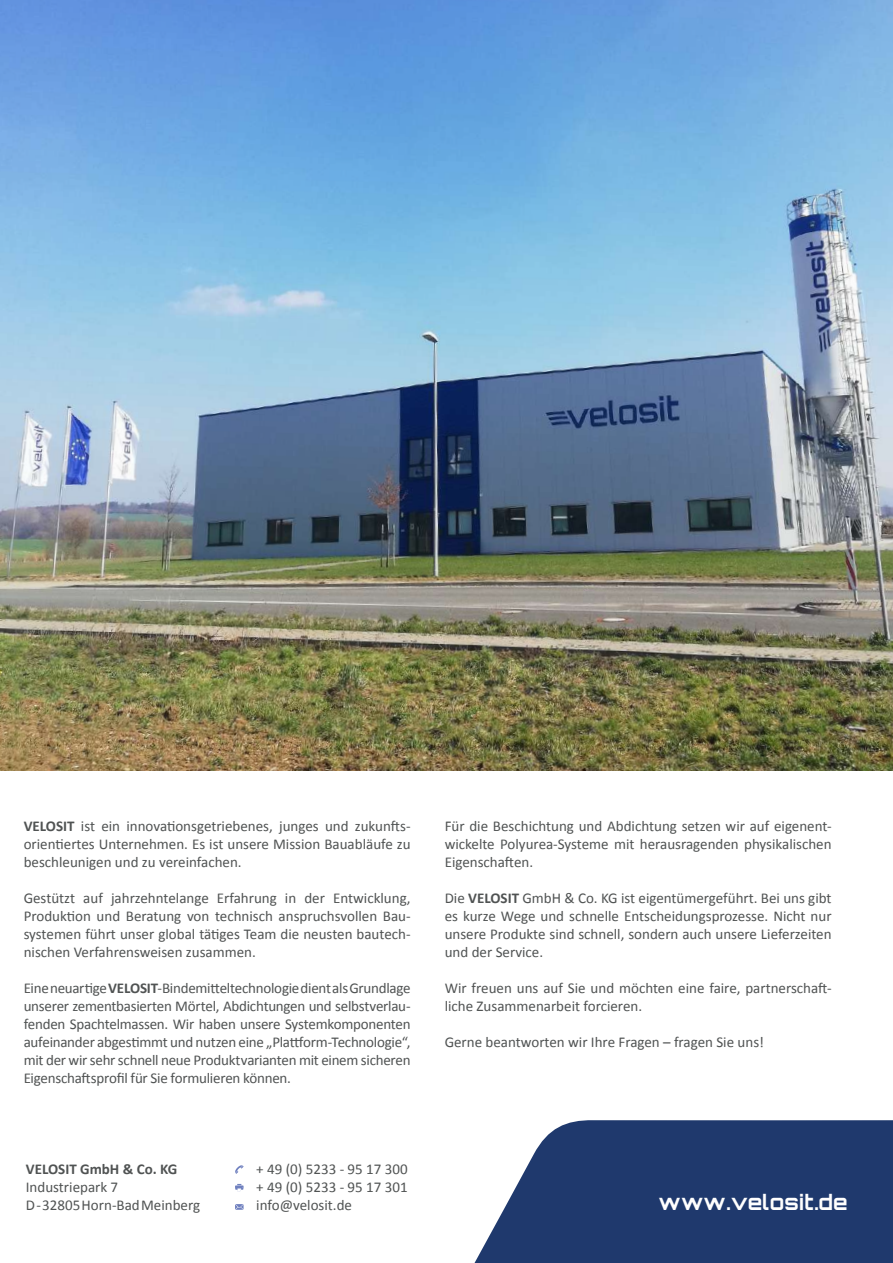
<style>
.page{position:relative;width:893px;height:1263px;background:#fff}
.page>*{position:absolute;margin:0;border:0;box-sizing:border-box;transform-origin:0 0}
.t1{font:700 21px "Orbitron";letter-spacing:.02em;color:#fff}
.t2{font:15px/18px "Calibri";color:#505353;text-align:justify}
.t3{font:700 15px "Calibri";color:#505353}
.s1{font-weight:700}
</style>
<div class="page">
<svg style="left:474px;top:1120px;width:419px;height:143px;background:#354c7b"></svg>
<svg style="left:235px;top:1165px;width:9px;height:9px"></svg>
<svg style="left:235px;top:1184px;width:9px;height:8px"></svg>
<svg style="left:235px;top:1204px;width:9px;height:6px"></svg>
<img style="left:0;top:0;width:893px;height:771px">
<p class="t2" style="left:24px;top:816px;width:388px"><span class="s1">VELOSIT</span> ist ein innovationsgetriebenes, junges und zukunfts&shy;orientiertes Unternehmen. Es ist unsere Mission Bauabläufe zu beschleunigen und zu vereinfachen.</p>
<p class="t2" style="left:24px;top:888px;width:388px">Gestützt auf jahrzehntelange Erfahrung in der Entwicklung, Produktion und Beratung von technisch anspruchsvollen Bau&shy;systemen führt unser global tätiges Team die neusten bautech&shy;nischen Verfahrensweisen zusammen.</p>
<p class="t2" style="left:24px;top:978px;width:388px">Eine neuartige <span class="s1">VELOSIT</span>-Bindemitteltechnologie dient als Grundlage unserer zementbasierten Mörtel, Abdichtungen und selbstverlau&shy;fenden Spachtelmassen. Wir haben unsere Systemkomponenten aufeinander abgestimmt und nutzen eine „Plattform-Technologie“, mit der wir sehr schnell neue Produktvarianten mit einem sicheren Eigenschaftsprofil für Sie formulieren können.</p>
<p class="t3" style="left:26px;top:1158px;width:153px">VELOSIT GmbH &amp; Co. KG</p>
<p class="t2" style="left:26px;top:1177px;width:176px">Industriepark 7<br>D - 32805 Horn-Bad Meinberg</p>
<p class="t2" style="left:256px;top:1159px;width:153px">+ 49 (0) 5233 - 95 17 300 + 49 (0) 5233 - 95 17 301 info@velosit.de</p>
<p class="t2" style="left:445px;top:816px;width:388px">Für die Beschichtung und Abdichtung setzen wir auf eigenent&shy;wickelte Polyurea-Systeme mit herausragenden physikalischen Eigenschaften.</p>
<p class="t2" style="left:445px;top:888px;width:388px">Die <span class="s1">VELOSIT</span> GmbH &amp; Co. KG ist eigentümergeführt. Bei uns gibt es kurze Wege und schnelle Entscheidungsprozesse. Nicht nur unsere Produkte sind schnell, sondern auch unsere Lieferzeiten und der Service.</p>
<p class="t2" style="left:445px;top:978px;width:388px">Wir freuen uns auf Sie und möchten eine faire, partnerschaft&shy;liche Zusammenarbeit forcieren.</p>
<p class="t2" style="left:445px;top:1032px;width:321px">Gerne beantworten wir Ihre Fragen – fragen Sie uns!</p>
<h1 class="t1" style="left:658px;top:1189px;width:191px">www.velosit.de</h1>
</div>
